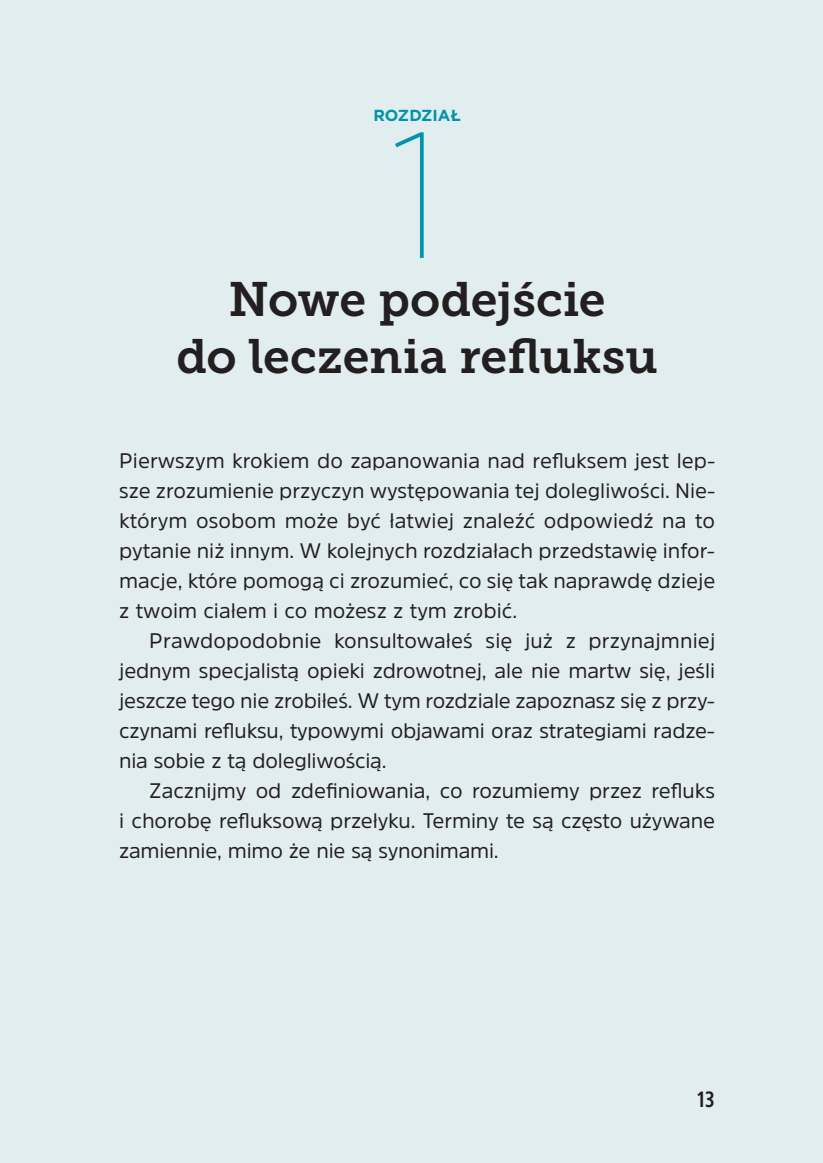
<style>
.page{position:relative;width:823px;height:1163px;background:#fff}
.page>*{position:absolute;margin:0;border:0;box-sizing:border-box;transform-origin:0 0}
.t1{font:100 178px "Gotham";color:#0093ad}
.t2{font:48px/57.6px "Museo Slab 700";letter-spacing:-.005em;color:#231f20;text-align:center}
.t3{font:500 22px "Core Sans N57 Cn";color:#231f20}
.t4{font:21px/30px "Amsi Pro";letter-spacing:-.01em;color:#231f20;text-align:justify}
.t5{font:700 16px "Gotham";color:#0093ad}
</style>
<div class="page">
<div style="left:1px;top:0;width:821px;height:1162px;background:#e2edf0"></div>
<p class="t5" style="left:373px;top:104px;width:89px">ROZDZIAŁ</p>
<h1 class="t1" style="left:389px;top:85px;width:58px">1</h1>
<h2 class="t2" style="left:176px;top:270px;width:483px">Nowe podejście<br>do leczenia refluksu</h2>
<p class="t4" style="left:119px;top:445px;width:597px">Pierwszym krokiem do zapanowania nad refluksem jest lep&shy;sze zrozumienie przyczyn występowania tej dolegliwości. Nie&shy;którym osobom może być łatwiej znaleźć odpowiedź na to pytanie niż innym. W kolejnych rozdziałach przedstawię infor&shy;macje, które pomogą ci zrozumieć, co się tak naprawdę dzieje z twoim ciałem i co możesz z tym zrobić.</p>
<p class="t4" style="left:119px;top:625px;width:597px;text-indent:30px">Prawdopodobnie konsultowałeś się już z przynajmniej jednym specjalistą opieki zdrowotnej, ale nie martw się, jeśli jeszcze tego nie zrobiłeś. W tym rozdziale zapoznasz się z przy&shy;czynami refluksu, typowymi objawami oraz strategiami radze&shy;nia sobie z tą dolegliwością.</p>
<p class="t4" style="left:119px;top:775px;width:597px;text-indent:30px">Zacznijmy od zdefiniowania, co rozumiemy przez refluks i chorobę refluksową przełyku. Terminy te są często używane zamiennie, mimo że nie są synonimami.</p>
<p class="t3" style="left:695px;top:1084px;width:21px">13</p>
</div>
